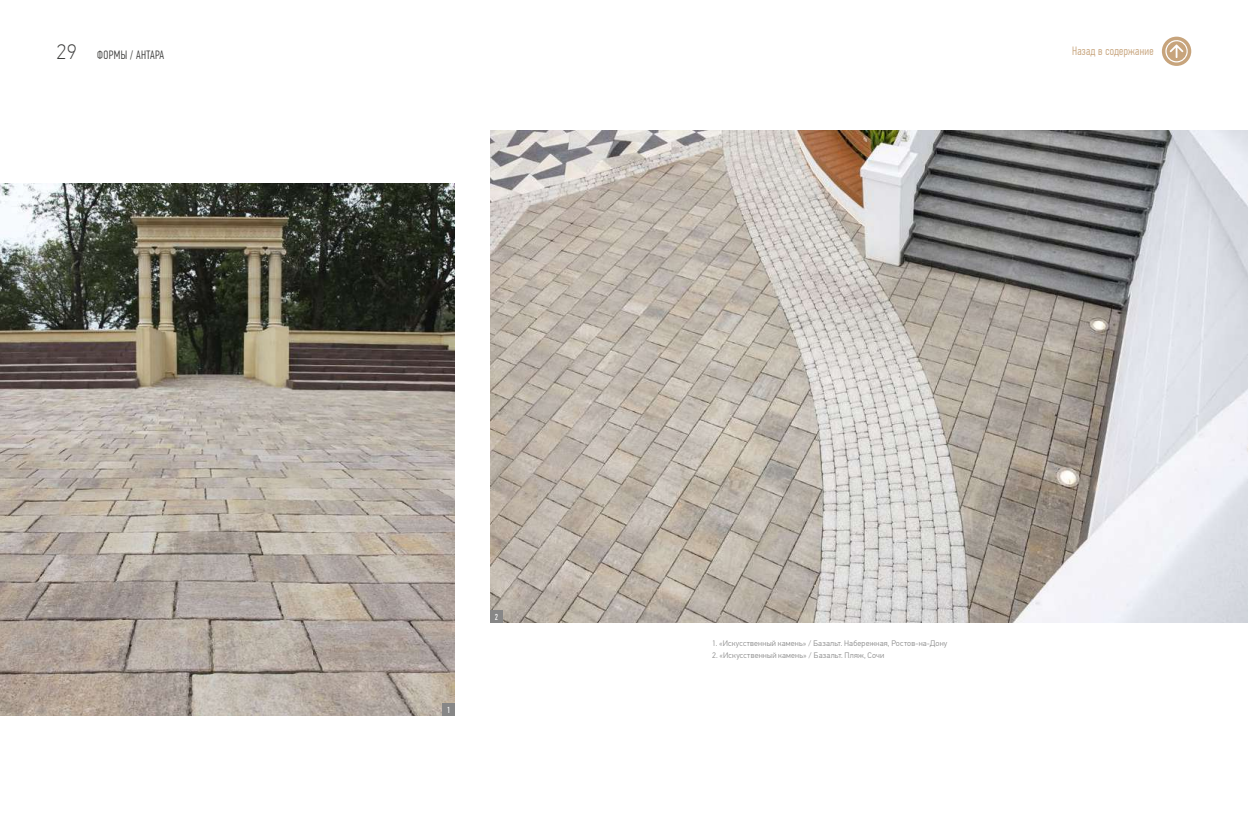
<style>
.page{position:relative;width:1248px;height:823px;background:#fff}
.page>*{position:absolute;margin:0;border:0;box-sizing:border-box;transform-origin:0 0}
.t1{font:100 21px "PF Din Text Pro";color:#3c3c3b}
.t2{font:300 12px "PF Din Text Comp Pro";letter-spacing:.02em;color:#c7a47c}
.t3{font:300 12px "PF Din Text Comp Pro";letter-spacing:.03em;color:#3c3c3b}
.t4{font:8.7px "PF Din Text Comp Pro";color:#fff}
.t5{font:300 8px "PF Din Text Pro";letter-spacing:.025em;color:#878787}
</style>
<div class="page">
<svg style="left:1161px;top:37px;width:30px;height:29px"></svg>
<svg style="left:1165px;top:38px;width:24px;height:24px"></svg>
<img style="left:490px;top:130px;width:757px;height:492px">
<img style="left:0;top:184px;width:454px;height:531px">
<div style="left:490px;top:610px;width:12px;height:12px;background:#878787"></div>
<div style="left:442px;top:702px;width:12px;height:13px;background:#878787"></div>
<h1 class="t1" style="left:56px;top:40px;width:22px">29</h1>
<h1 class="t1" style="left:57px;top:40px;width:21px">55</h1>
<h2 class="t2" style="left:1072px;top:44px;width:83px">Назад в содержание</h2>
<h2 class="t3" style="left:97px;top:48px;width:68px">ФОРМЫ / АНТАРА</h2>
<p class="t4" style="left:446px;top:704px;width:5px">1</p>
<p class="t4" style="left:495px;top:611px;width:5px">2</p>
<p class="t5" style="left:712px;top:638px;width:237px">1. «Искусственный камень» / Базальт. Набережная, Ростов-на-Дону</p>
<p class="t5" style="left:712px;top:650px;width:174px">2. «Искусственный камень» / Базальт. Пляж, Сочи</p>
</div>
